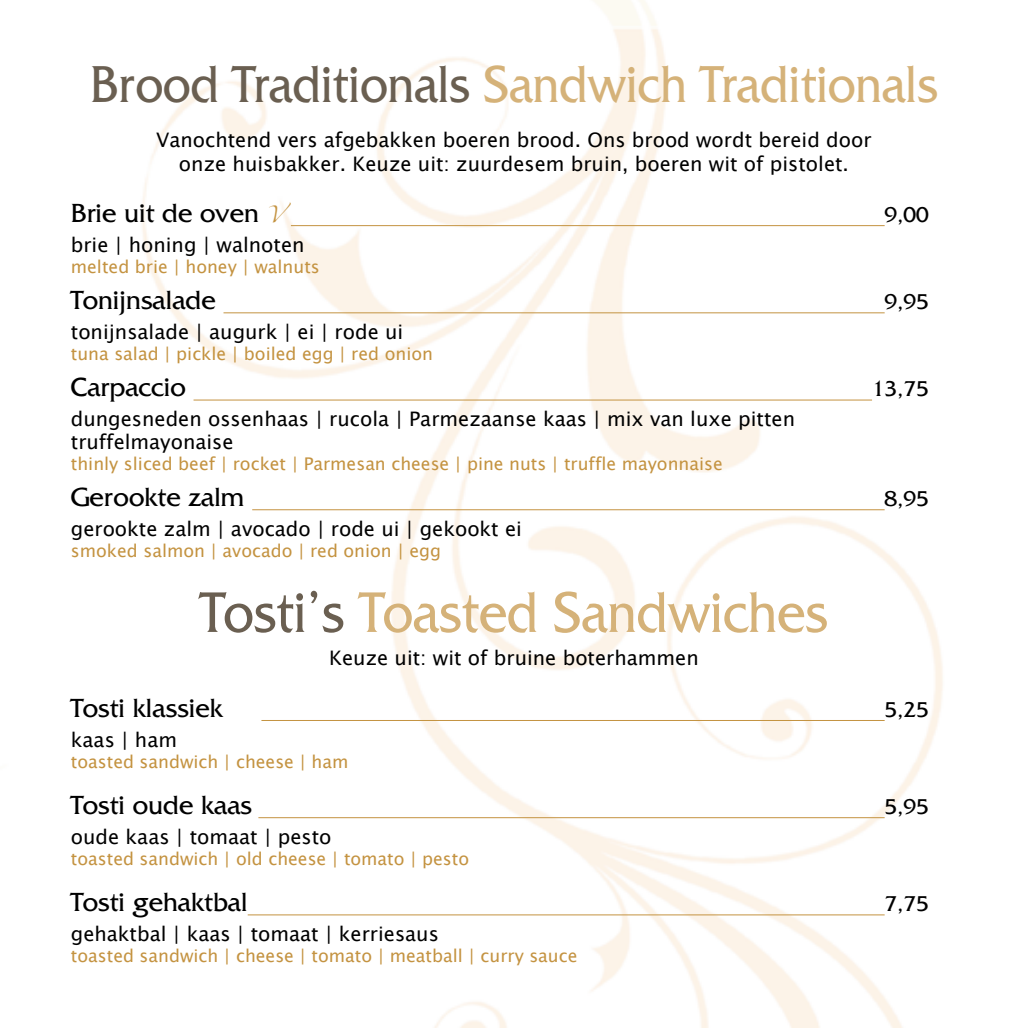
<style>
.page{position:relative;width:1028px;height:1028px;background:#fff}
.page>*{position:absolute;margin:0;border:0;box-sizing:border-box;transform-origin:0 0}
.t1{font:60px "Friz Quadrata Std";color:#d5b279;scale:.9 1}
.t2{font:54.5px "Friz Quadrata Std";color:#d5b279;scale:.9 1}
.t3{font:27.5px "Friz Quadrata Std";color:#000}
.t4{font:22.5px "Friz Quadrata Std";color:#000}
.t5{font:20px/22.5px "Lucida Grande";color:#000}
.t6{font:17.5px "Lucida Grande";color:#c49341}
.s1{color:#6a5f51}
.s2{font-family:"Zapfino";font-size:15px;color:#c49341}
</style>
<div class="page">
<img style="left:142px;top:0;width:801px;height:1028px">
<hr style="left:291px;top:225px;width:593px;height:1px;background:#c49341">
<hr style="left:223px;top:312px;width:661px;height:1px;background:#c49341">
<hr style="left:193px;top:399px;width:679px;height:1px;background:#c49341">
<hr style="left:252px;top:509px;width:632px;height:1px;background:#c49341">
<hr style="left:261px;top:720px;width:623px;height:1px;background:#c49341">
<hr style="left:258px;top:817px;width:626px;height:1px;background:#c49341">
<hr style="left:248px;top:914px;width:636px;height:1px;background:#c49341">
<h2 class="t2" style="left:90px;top:54px;width:943px"><span class="s1">Brood Traditionals</span> Sandwich Traditionals</h2>
<p class="t5" style="left:156px;top:128px;width:716px;line-height:24px;text-align:center">Vanochtend vers afgebakken boeren brood. Ons brood wordt bereid door onze huisbakker. Keuze uit: zuurdesem bruin, boeren wit of pistolet.</p>
<h3 class="t3" style="left:71px;top:197px;width:221px">Brie uit de oven <span class="s2">V</span></h3>
<p class="t4" style="left:884px;top:202px;width:46px">9,00</p>
<p class="t5" style="left:71px;top:233px;width:235px">brie | honing | walnoten</p>
<p class="t6" style="left:71px;top:256px;width:250px">melted brie | honey | walnuts</p>
<h3 class="t3" style="left:71px;top:284px;width:146px">Tonijnsalade</h3>
<p class="t4" style="left:884px;top:289px;width:46px">9,95</p>
<p class="t5" style="left:71px;top:321px;width:334px">tonijnsalade | augurk | ei | rode ui</p>
<p class="t6" style="left:71px;top:344px;width:364px">tuna salad | pickle | boiled egg | red onion</p>
<h3 class="t3" style="left:71px;top:372px;width:116px">Carpaccio</h3>
<p class="t4" style="left:872px;top:376px;width:58px">13,75</p>
<p class="t5" style="left:71px;top:408px;width:725px">dungesneden ossenhaas | rucola | Parmezaanse kaas | mix van luxe pitten truffelmayonaise</p>
<p class="t6" style="left:71px;top:453px;width:653px">thinly sliced beef | rocket | Parmesan cheese | pine nuts | truffle mayonnaise</p>
<h3 class="t3" style="left:71px;top:481px;width:175px">Gerookte zalm</h3>
<p class="t4" style="left:884px;top:486px;width:46px">8,95</p>
<p class="t5" style="left:71px;top:517px;width:452px">gerookte zalm | avocado | rode ui | gekookt ei</p>
<p class="t6" style="left:71px;top:540px;width:371px">smoked salmon | avocado | red onion | egg</p>
<h1 class="t1" style="left:200px;top:579px;width:699px"><span class="s1">Tosti’s</span> Toasted Sandwiches</h1>
<p class="t5" style="left:329px;top:647px;width:371px">Keuze uit: wit of bruine boterhammen</p>
<h3 class="t3" style="left:71px;top:692px;width:154px">Tosti klassiek</h3>
<p class="t4" style="left:884px;top:696px;width:46px">5,25</p>
<p class="t5" style="left:71px;top:728px;width:108px">kaas | ham</p>
<p class="t6" style="left:71px;top:751px;width:279px">toasted sandwich | cheese | ham</p>
<h3 class="t3" style="left:71px;top:789px;width:183px">Tosti oude kaas</h3>
<p class="t4" style="left:884px;top:794px;width:46px">5,95</p>
<p class="t5" style="left:71px;top:825px;width:262px">oude kaas | tomaat | pesto</p>
<p class="t6" style="left:71px;top:848px;width:400px">toasted sandwich | old cheese | tomato | pesto</p>
<h3 class="t3" style="left:71px;top:886px;width:178px">Tosti gehaktbal</h3>
<p class="t4" style="left:884px;top:891px;width:46px">7,75</p>
<p class="t5" style="left:71px;top:922px;width:369px">gehaktbal | kaas | tomaat | kerriesaus</p>
<p class="t6" style="left:71px;top:945px;width:508px">toasted sandwich | cheese | tomato | meatball | curry sauce</p>
</div>
